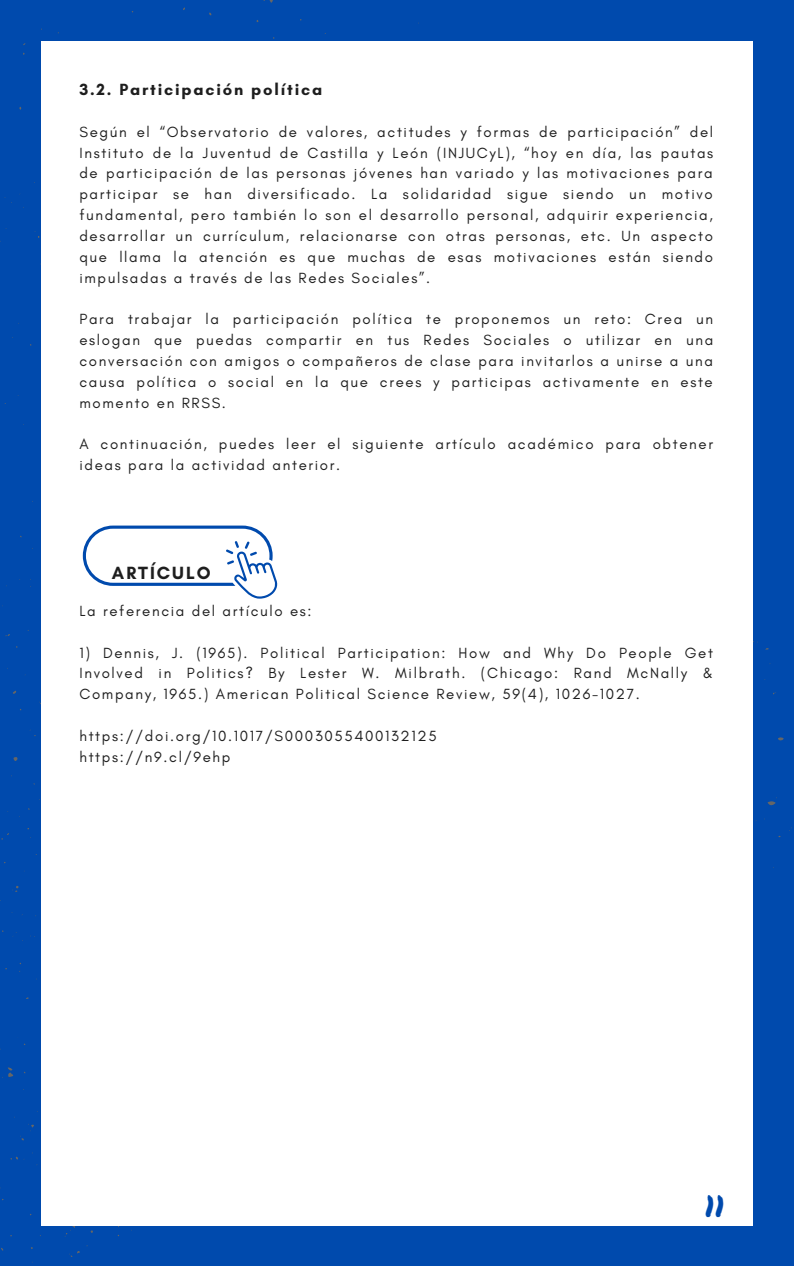
<style>
.page{position:relative;width:794px;height:1266px;background:#fff}
.page>*{position:absolute;margin:0;border:0;box-sizing:border-box;transform-origin:0 0}
.t1{font:30px "Permanent Marker";color:#004aad}
.t2{font:700 18px "Glacial Indifference";letter-spacing:.11em;color:#1e1e1e}
.t3{font:700 16.5px "Glacial Indifference";letter-spacing:.11em;color:#1e1e1e}
.t4{font:15px/20.9px "Glacial Indifference";letter-spacing:.11em;color:#1e1e1e;text-align:justify}
</style>
<div class="page">
<div style="left:0;top:0;width:793px;height:1266px;background:#004aad"></div>
<div style="left:41px;top:41px;width:711px;height:1184px;background:#fff"></div>
<svg style="left:83px;top:525px;width:194px;height:73px"></svg>
<p class="t3" style="left:79px;top:79px;width:244px">3.2. Participación política</p>
<p class="t4" style="left:79px;top:121px;width:635px">Según el “Observatorio de valores, actitudes y formas de participación” del Instituto de la Juventud de Castilla y León (INJUCyL), “hoy en día, las pautas de participación de las personas jóvenes han variado y las motivaciones para participar se han diversificado. La solidaridad sigue siendo un motivo fundamental, pero también lo son el desarrollo personal, adquirir experiencia, desarrollar un currículum, relacionarse con otras personas, etc. Un aspecto que llama la atención es que muchas de esas motivaciones está n siendo impulsadas a través de las Redes Sociales”.</p>
<p class="t4" style="left:79px;top:309px;width:635px">Para trabajar la participación política te proponemos un reto: Crea un eslogan que puedas compartir en tus Redes Sociales o utilizar en una conversación con amigos o compañeros de clase para invitarlos a unirse a una causa política o social en la que crees y participas activamente en este momento en RRSS.</p>
<p class="t4" style="left:79px;top:433px;width:634px">A continuación, puedes leer el siguiente artículo académico para obtener ideas para la actividad anterior.</p>
<p class="t2" style="left:112px;top:562px;width:100px">ARTÍCULO</p>
<p class="t4" style="left:79px;top:600px;width:233px">La referencia del artículo es:</p>
<p class="t4" style="left:79px;top:642px;width:635px">1) Dennis, J. (1965). Political Participation: How and Why Do People Get Involved in Politics? By Lester W. Milbrath. (Chicago: Rand McNally &amp; Company, 1965.) American Political Science Review, 59(4), 1026-1027.</p>
<p class="t4" style="left:79px;top:725px;width:358px">https://doi.org/10.1017/S0003055400132125 https://n9.cl/9ehp</p>
<h1 class="t1" style="left:704px;top:1183px;width:21px">11</h1>
</div>
